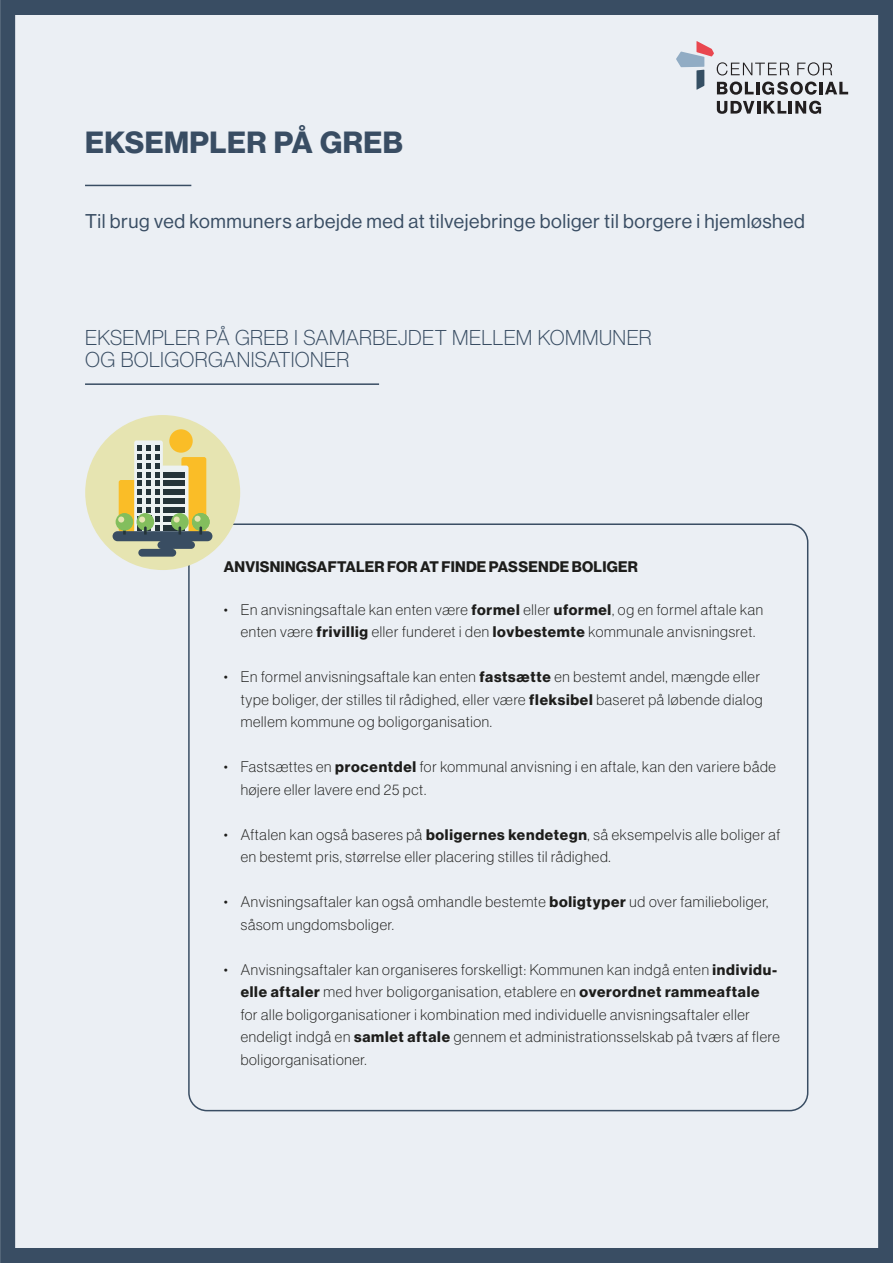
<style>
.page{position:relative;width:893px;height:1263px;background:#ebeff4}
.page>*{position:absolute;margin:0;border:0;box-sizing:border-box;transform-origin:0 0}
.t1{font:30px "N Haas Grotesk DS Pro 75 Bd";letter-spacing:.015em;color:#394d63}
.H2_Light{font:21px/22.5px "N Haas Grotesk DS Pro 35 X Lt";letter-spacing:.015em;color:#394d63}
.Manchet{font:19.5px "N Haas Grotesk DS Pro 55 Rg";letter-spacing:.03em;color:#394d63}
.t2{font:15px/22.5px "N Haas Grotesk DS Pro 35 X Lt";letter-spacing:.05em;color:#1d1d1b}
.H3-bold{font:15px "N Haas Grotesk DS Pro 75 Bd";letter-spacing:.015em;color:#1d1d1b}
.s1{font-family:"N Haas Grotesk DS Pro 75 Bd"}
</style>
<div class="page">
<hr style="left:85px;top:185px;width:106px;height:1px;background:#394d63">
<div style="left:0;top:0;width:893px;height:1263px;border:15px solid #394d63"></div>
<hr style="left:85px;top:383px;width:294px;height:2px;background:#394d63">
<svg style="left:676px;top:41px;width:172px;height:54px"></svg>
<svg style="left:717px;top:101px;width:104px;height:13px"></svg>
<div style="left:85px;top:415px;width:155px;height:155px;background:#e6e4b1;border-radius:50%"></div>
<div style="left:169px;top:429px;width:24px;height:24px;background:#fabd27;border-radius:50%"></div>
<svg style="left:113px;top:440px;width:99px;height:117px"></svg>
<h1 class="t1" style="left:85px;top:125px;width:319px">EKSEMPLER PÅ GREB</h1>
<p class="Manchet" style="left:85px;top:210px;width:721px">Til brug ved kommuners arbejde med at tilvejebringe boliger til borgere i hjemløshed</p>
<p class="H2_Light" style="left:85px;top:326px;width:568px">EKSEMPLER PÅ GREB I SAMARBEJDET MELLEM KOMMUNER<br>OG BOLIGORGANISATIONER</p>
<p class="H3-bold" style="left:224px;top:558px;width:415px">ANVISNINGSAFTALER FOR AT FINDE PASSENDE BOLIGER</p>
<p class="t2" style="left:241px;top:598px;width:524px;text-indent:-17px">• En anvisningsaftale kan enten være <span class="s1">formel</span> eller <span class="s1">uformel</span>, og en formel aftale kan enten være <span class="s1">frivillig</span> eller funderet i den <span class="s1">lovbestemte</span> kommunale anvisningsret.</p>
<p class="t2" style="left:241px;top:665px;width:523px;text-indent:-17px">• En formel anvisningsaftale kan enten <span class="s1">fastsætte</span> en bestemt andel, mængde eller type boliger, der stilles til rådighed, eller være <span class="s1">fleksibel</span> baseret på løbende dialog mellem kommune og boligorganisation.</p>
<p class="t2" style="left:241px;top:755px;width:537px;text-indent:-17px">• Fastsættes en <span class="s1">procentdel</span> for kommunal anvisning i en aftale, kan den variere både højere eller lavere end 25 pct.</p>
<p class="t2" style="left:241px;top:823px;width:541px;text-indent:-17px">• Aftalen kan også baseres på <span class="s1">boligernes kendetegn</span>, så eksempelvis alle boliger af en bestemt pris, størrelse eller placering stilles til rådighed.</p>
<p class="t2" style="left:241px;top:890px;width:529px;text-indent:-17px">• Anvisningsaftaler kan også omhandle bestemte <span class="s1">boligtyper</span> ud over familieboliger, såsom ungdomsboliger.</p>
<p class="t2" style="left:241px;top:958px;width:541px;text-indent:-17px">• Anvisningsaftaler kan organiseres forskelligt: Kommunen kan indgå enten <span class="s1">individu&shy;elle aftaler</span> med hver boligorganisation, etablere en <span class="s1">overordnet rammeaftale </span>for alle boligorganisationer i kombination med individuelle anvisningsaftaler eller endeligt indgå en <span class="s1">samlet aftale</span> gennem et administrationsselskab på tværs af flere boligorganisationer.</p>
</div>
